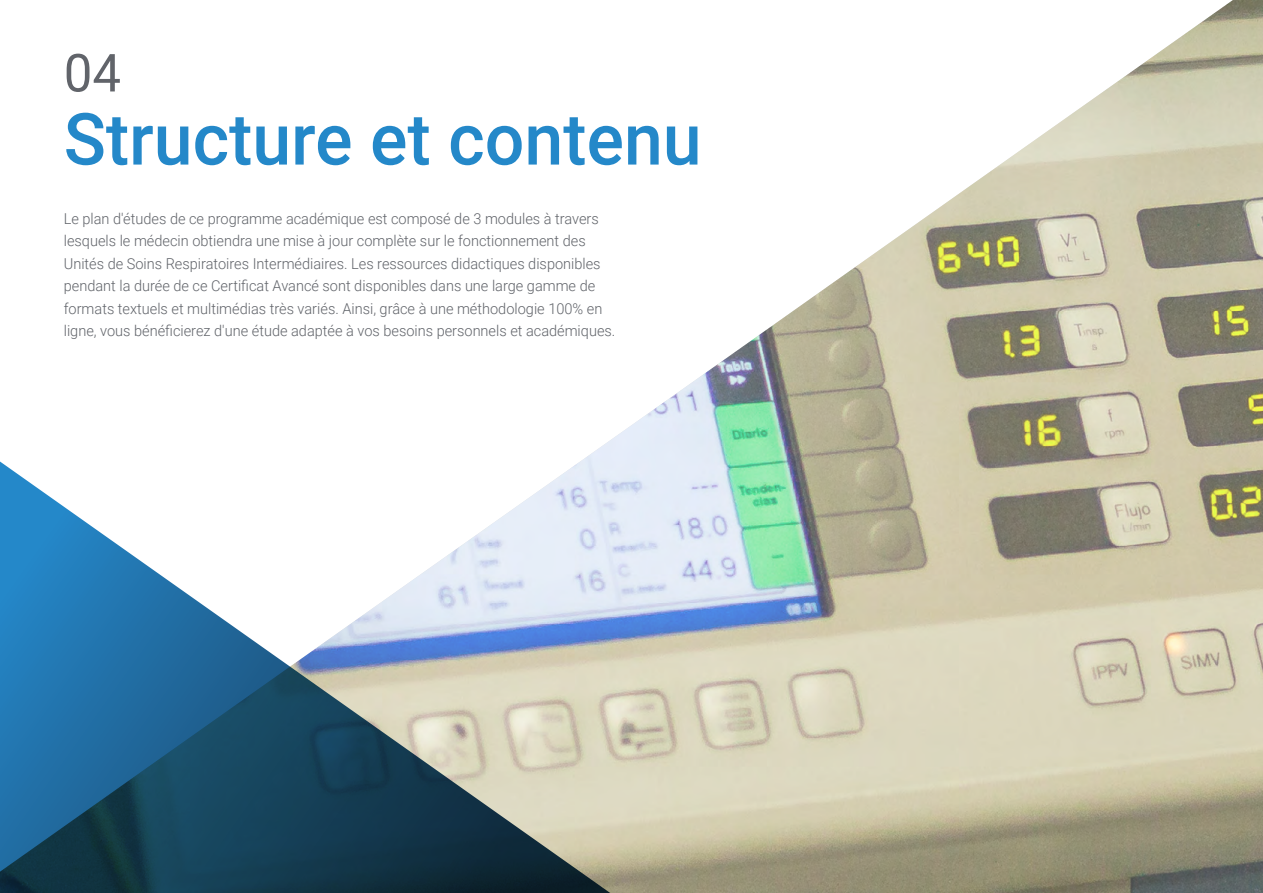
<style>
.page{position:relative;width:1263px;height:893px;background:#fff}
.page>*{position:absolute;margin:0;border:0;box-sizing:border-box;transform-origin:0 0}
.t1{font:500 72px "Roboto";color:#2488c9}
.t2{font:52.5px "Roboto";color:#61646a}
.t3{font:300 15px/22.5px "Roboto";color:#61646a}
</style>
<div class="page">
<img style="left:602px;top:0;width:661px;height:893px">
<svg style="left:0;top:446px;width:640px;height:447px"></svg>
<h2 class="t2" style="left:64px;top:36px;width:59px">04</h2>
<h1 class="t1" style="left:64px;top:89px;width:639px">Structure et contenu</h1>
<p class="t3" style="left:64px;top:207px;width:553px">Le plan d'études de ce programme académique est composé de 3 modules à travers lesquels le médecin obtiendra une mise à jour complète sur le fonctionnement des Unités de Soins Respiratoires Intermédiaires. Les ressources didactiques disponibles pendant la durée de ce Certificat Avancé sont disponibles dans une large gamme de formats textuels et multimédias très variés. Ainsi, grâce à une méthodologie 100% en ligne, vous bénéficierez d'une étude adaptée à vos besoins personnels et académiques.</p>
</div>
